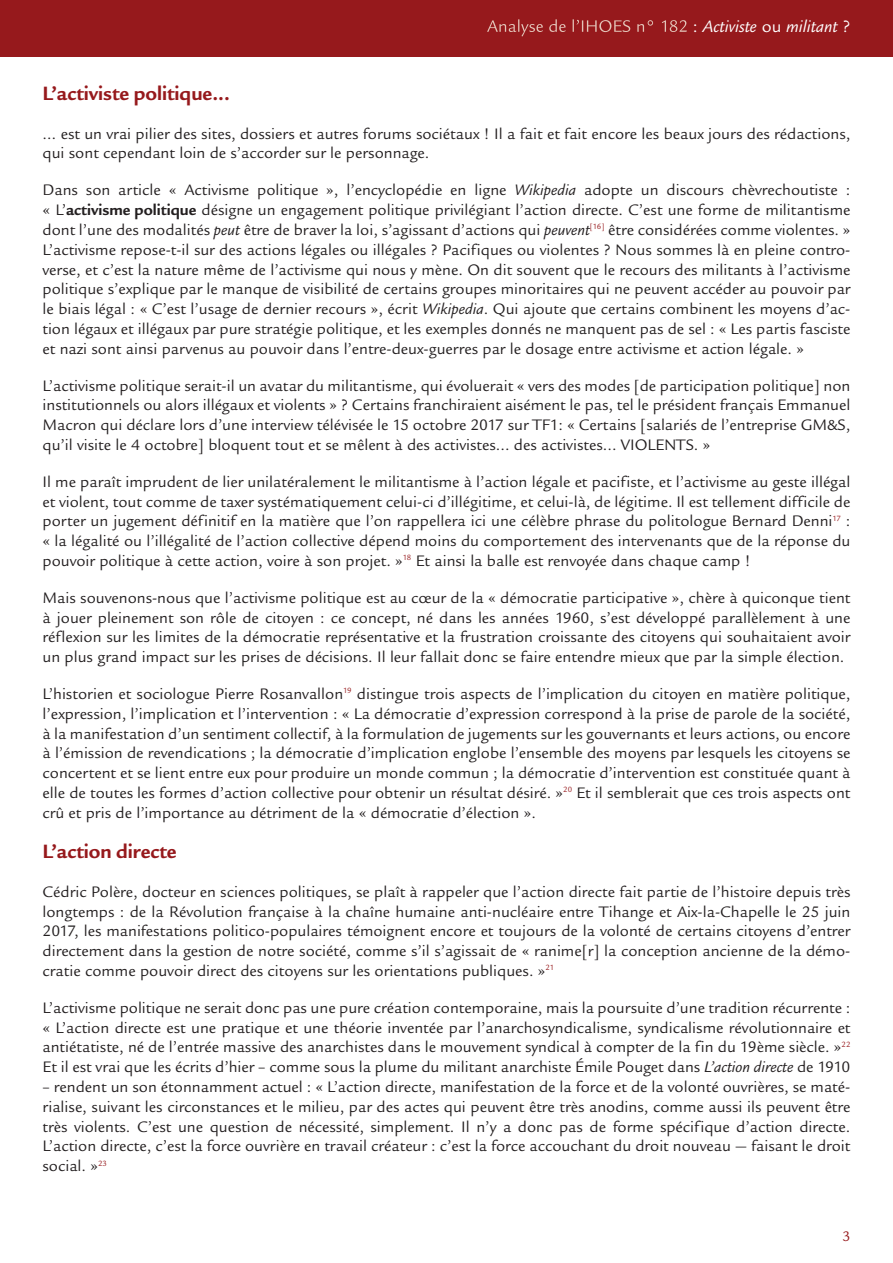
<style>
.page{position:relative;width:893px;height:1263px;background:#fff}
.page>*{position:absolute;margin:0;border:0;box-sizing:border-box;transform-origin:0 0}
.t1{font:700 21px "Legacy San ITC";color:#96191c}
.t2{font:italic 18px "Legacy San ITC";color:#fff}
.t3{font:16.5px/19.8px "Legacy San ITC";color:#231f20;text-align:justify}
.t4{font:15px "Legacy San ITC";color:#96191c}
.s1{font-style:normal}
.s2{font-style:italic}
.s3{font-weight:700}
</style>
<div class="page">
<div style="left:0;top:0;width:893px;height:57px;background:#96191c"></div>
<svg style="left:487px;top:19px;width:90px;height:17px"></svg>
<p class="t2" style="left:693px;top:16px;width:159px"><span class="s1">:</span> Activiste <span class="s1">ou</span> militant <span class="s1">?</span></p>
<p class="t1" style="left:43px;top:81px;width:189px">L’activiste politique...</p>
<p class="t3" style="left:43px;top:124px;width:809px">… est un vrai pilier des sites, dossiers et autres forums sociétaux ! Il a fait et fait encore les beaux jours des rédactions, qui sont cependant loin de s’accorder sur le personnage.</p>
<p class="t3" style="left:43px;top:180px;width:809px">Dans son article « Activisme politique », l’encyclopédie en ligne <span class="s2">Wikipedia</span> adopte un discours chèvrechoutiste : « L’<span class="s3">activisme politique</span> désigne un engagement politique privilégiant l’action directe. C’est une forme de militantisme dont l’une des modalités <span class="s2">peut</span> être de braver la loi, s’agissant d’actions qui <span class="s2">peuvent</span><sup>[16]</sup> être considérées comme violentes. » L’activisme repose-t-il sur des actions légales ou illégales ? Pacifiques ou violentes ? Nous sommes là en pleine contro&shy;verse, et c’est la nature même de l’activisme qui nous y mène. On dit souvent que le recours des militants à l’activisme politique s’explique par le manque de visibilité de certains groupes minoritaires qui ne peuvent accéder au pouvoir par le biais légal : « C’est l’usage de dernier recours », écrit <span class="s2">Wikipedia</span>. Qui ajoute que certains combinent les moyens d’ac&shy;tion légaux et illégaux par pure stratégie politique, et les exemples donnés ne manquent pas de sel : « Les partis fasciste et nazi sont ainsi parvenus au pouvoir dans l’entre-deux-guerres par le dosage entre activisme et action légale. »</p>
<p class="t3" style="left:43px;top:376px;width:809px">L’activisme politique serait-il un avatar du militantisme, qui évoluerait « vers des modes [de participation politique] non institutionnels ou alors illégaux et violents » ? Certains franchiraient aisément le pas, tel le président français Emmanuel Macron qui déclare lors d’une interview télévisée le 15 octobre 2017 sur TF1: « Certains [salariés de l’entreprise GM&amp;S, qu’il visite le 4 octobre] bloquent tout et se mêlent à des activistes... des activistes... VIOLENTS. »</p>
<p class="t3" style="left:43px;top:472px;width:809px">Il me paraît imprudent de lier unilatéralement le militantisme à l’action légale et pacifiste, et l’activisme au geste illégal et violent, tout comme de taxer systématiquement celui-ci d’illégitime, et celui-là, de légitime. Il est tellement difficile de porter un jugement définitif en la matière que l’on rappellera ici une célèbre phrase du politologue Bernard Denni<sup>17</sup> : « la légalité ou l’illégalité de l’action collective dépend moins du comportement des intervenants que de la réponse du pouvoir politique à cette action, voire à son projet. »<sup>18</sup> Et ainsi la balle est renvoyée dans chaque camp !</p>
<p class="t3" style="left:43px;top:588px;width:809px">Mais souvenons-nous que l’activisme politique est au cœur de la « démocratie participative », chère à quiconque tient à jouer pleinement son rôle de citoyen : ce concept, né dans les années 1960, s’est développé parallèlement à une réflexion sur les limites de la démocratie représentative et la frustration croissante des citoyens qui souhaitaient avoir un plus grand impact sur les prises de décisions. Il leur fallait donc se faire entendre mieux que par la simple élection.</p>
<p class="t3" style="left:43px;top:684px;width:809px">L’historien et sociologue Pierre Rosanvallon<sup>19</sup> distingue trois aspects de l’implication du citoyen en matière politique, l’expression, l’implication et l’intervention : « La démocratie d’expression correspond à la prise de parole de la société, à la manifestation d’un sentiment collectif, à la formulation de jugements sur les gouvernants et leurs actions, ou encore à l’émission de revendications ; la démocratie d’implication englobe l’ensemble des moyens par lesquels les citoyens se concertent et se lient entre eux pour produire un monde commun ; la démocratie d’intervention est constituée quant à elle de toutes les formes d’action collective pour obtenir un résultat désiré. »<sup>20</sup> Et il semblerait que ces trois aspects ont crû et pris de l’importance au détriment de la « démocratie d’élection ».</p>
<p class="t1" style="left:43px;top:839px;width:136px">L’action directe</p>
<p class="t3" style="left:42px;top:882px;width:809px">Cédric Polère, docteur en sciences politiques, se plaît à rappeler que l’action directe fait partie de l’histoire depuis très longtemps : de la Révolution française à la chaîne humaine anti-nucléaire entre Tihange et Aix-la-Chapelle le 25 juin 2017, les manifestations politico-populaires témoignent encore et toujours de la volonté de certains citoyens d’entrer directement dans la gestion de notre société, comme s’il s’agissait de « ranime[r] la conception ancienne de la démo&shy;cratie comme pouvoir direct des citoyens sur les orientations publiques. »<sup>21</sup></p>
<p class="t3" style="left:43px;top:998px;width:809px">L’activisme politique ne serait donc pas une pure création contemporaine, mais la poursuite d’une tradition récurrente : « L’action directe est une pratique et une théorie inventée par l’anarchosyndicalisme, syndicalisme révolutionnaire et antiétatiste, né de l’entrée massive des anarchistes dans le mouvement syndical à compter de la fin du 19ème siècle. »<sup>22<br></sup>Et il est vrai que les écrits d’hier – comme sous la plume du militant anarchiste Émile Pouget dans <span class="s2">L’action directe</span> de 1910</p>
<p class="t3" style="left:43px;top:1077px;width:809px">– rendent un son étonnamment actuel : « L’action directe, manifestation de la force et de la volonté ouvrières, se maté&shy;rialise, suivant les circonstances et le milieu, par des actes qui peuvent être très anodins, comme aussi ils peuvent être très violents. C’est une question de nécessité, simplement. Il n’y a donc pas de forme spécifique d’action directe.<br>L’action directe, c’est la force ouvrière en travail créateur : c’est la force accouchant du droit nouveau — faisant le droit social. »<sup>23</sup></p>
<p class="t4" style="left:842px;top:1228px;width:10px">3</p>
</div>
